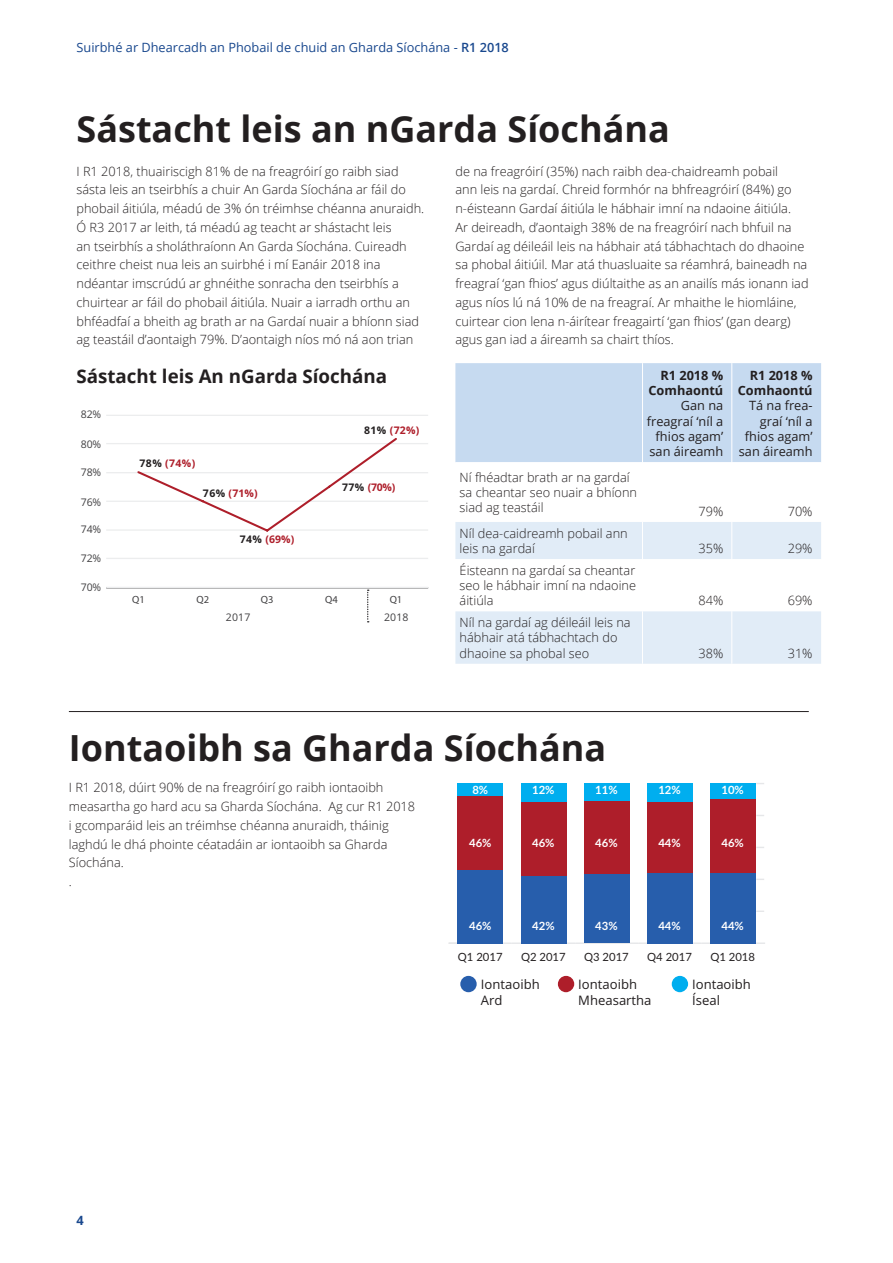
<style>
.page{position:relative;width:893px;height:1263px;background:#fff}
.page>*{position:absolute;margin:0;border:0;box-sizing:border-box;transform-origin:0 0}
.t1{font:700 36px "Open Sans";color:#231f20}
.t2{font:700 18.75px "Open Sans";color:#231f20}
.t3{font:13.05px/15.8px "Open Sans";color:#231f20}
.t4{font:300 12.75px/18.8px "Open Sans";color:#231f20}
.t5{font:12.75px/15.3px "Open Sans";color:#231f20;text-align:right}
.t6{font:12.75px "Open Sans";color:#19488e}
.t7{font:700 12.75px/15.3px "Open Sans";color:#231f20;text-align:right}
.t8{font:700 12.75px "Open Sans";color:#19488e}
.t9{font:700 11.25px "Lato";color:#fff}
.t10{font:11.25px "Lato";color:#231f20}
.t11{font:700 10.5px "Open Sans";letter-spacing:.035em;color:#ae1e2a}
.t12{font:10.5px "Open Sans";letter-spacing:-.02em;color:#414042}
.t13{font:10.5px "Myriad Pro";color:#414042}
.s1{font-weight:600}
.s2{color:#231f20}
</style>
<div class="page">
<div style="left:455px;top:363px;width:366px;height:99px;background:#c6daf0"></div>
<svg style="left:455px;top:522px;width:366px;height:142px;fill:#e1ecf7"></svg>
<hr style="left:642px;top:363px;width:1px;height:99px;background:#fff">
<hr style="left:731px;top:363px;width:1px;height:99px;background:#fff">
<hr style="left:642px;top:522px;width:1px;height:37px;background:#fff">
<hr style="left:731px;top:522px;width:1px;height:37px;background:#fff">
<hr style="left:642px;top:559px;width:1px;height:52px;background:#fff">
<hr style="left:731px;top:559px;width:1px;height:52px;background:#fff">
<hr style="left:642px;top:611px;width:1px;height:53px;background:#fff">
<hr style="left:731px;top:611px;width:1px;height:53px;background:#fff">
<hr style="left:69px;top:711px;width:740px;height:1px;background:#231f20">
<hr style="left:106px;top:587px;width:322px;height:1px;background:#ecedee">
<hr style="left:106px;top:529px;width:322px;height:2px;background:#ecedee">
<hr style="left:106px;top:443px;width:322px;height:1px;background:#ecedee">
<hr style="left:106px;top:558px;width:322px;height:1px;background:#ecedee">
<hr style="left:106px;top:501px;width:322px;height:1px;background:#ecedee">
<hr style="left:106px;top:472px;width:322px;height:1px;background:#ecedee">
<hr style="left:106px;top:415px;width:322px;height:1px;background:#ecedee">
<svg style="left:137px;top:438px;width:260px;height:94px"></svg>
<svg style="left:367px;top:589px;width:2px;height:33px"></svg>
<hr style="left:449px;top:942px;width:316px;height:2px;background:#e6e7e9">
<svg style="left:756px;top:910px;width:8px;height:2px"></svg>
<div style="left:457px;top:783px;width:46px;height:13px;background:#00aeef"></div>
<div style="left:521px;top:783px;width:45px;height:20px;background:#00aeef"></div>
<div style="left:584px;top:783px;width:46px;height:18px;background:#00aeef"></div>
<div style="left:647px;top:783px;width:46px;height:20px;background:#00aeef"></div>
<div style="left:711px;top:783px;width:45px;height:17px;background:#00aeef"></div>
<div style="left:457px;top:796px;width:46px;height:74px;background:#ae1e2a"></div>
<div style="left:521px;top:803px;width:45px;height:73px;background:#ae1e2a"></div>
<div style="left:584px;top:801px;width:46px;height:73px;background:#ae1e2a"></div>
<div style="left:647px;top:803px;width:46px;height:70px;background:#ae1e2a"></div>
<div style="left:711px;top:800px;width:45px;height:73px;background:#ae1e2a"></div>
<div style="left:457px;top:870px;width:46px;height:73px;background:#275eac"></div>
<div style="left:521px;top:876px;width:45px;height:67px;background:#275eac"></div>
<div style="left:584px;top:874px;width:46px;height:69px;background:#275eac"></div>
<div style="left:647px;top:873px;width:46px;height:70px;background:#275eac"></div>
<div style="left:711px;top:873px;width:45px;height:70px;background:#275eac"></div>
<div style="left:460px;top:976px;width:17px;height:16px;background:#275eac;border-radius:50%"></div>
<div style="left:558px;top:976px;width:16px;height:16px;background:#ae1e2a;border-radius:50%"></div>
<div style="left:672px;top:976px;width:16px;height:16px;background:#00aeef;border-radius:50%"></div>
<p class="t6" style="left:77px;top:39px;width:434px">Suirbhé ar Dhearcadh an Phobail de chuid an Gharda Síochána - <span class="s1">R1 2018</span></p>
<h1 class="t1" style="left:77px;top:104px;width:595px">Sástacht leis an nGarda Síochána</h1>
<p class="t4" style="left:77px;top:161px;width:349px">I R1 2018, thuairiscigh 81% de na freagróirí go raibh siad sásta leis an tseirbhís a chuir An Garda Síochána ar fáil do phobail áitiúla, méadú de 3% ón tréimhse chéanna anuraidh.<br>Ó R3 2017 ar leith, tá méadú ag teacht ar shástacht leis<br>an tseirbhís a sholáthraíonn An Garda Síochána. Cuireadh ceithre cheist nua leis an suirbhé i mí Eanáir 2018 ina ndéantar imscrúdú ar ghnéithe sonracha den tseirbhís a chuirtear ar fáil do phobail áitiúla. Nuair a iarradh orthu an bhféadfaí a bheith ag brath ar na Gardaí nuair a bhíonn siad ag teastáil d’aontaigh 79%. D’aontaigh níos mó ná aon trian</p>
<p class="t4" style="left:455px;top:161px;width:355px">de na freagróirí (35%) nach raibh dea-chaidreamh pobail<br>ann leis na gardaí. Chreid formhór na bhfreagróirí (84%) go n-éisteann Gardaí áitiúla le hábhair imní na ndaoine áitiúla.<br>Ar deireadh, d’aontaigh 38% de na freagróirí nach bhfuil na Gardaí ag déileáil leis na hábhair atá tábhachtach do dhaoine sa phobal áitiúil. Mar atá thuasluaite sa réamhrá, baineadh na freagraí ‘gan fhios’ agus diúltaithe as an anailís más ionann iad agus níos lú ná 10% de na freagraí. Ar mhaithe le hiomláine, cuirtear cion lena n-áirítear freagairtí ‘gan fhios’ (gan dearg) agus gan iad a áireamh sa chairt thíos.</p>
<p class="t7" style="left:648px;top:367px;width:76px">R1 2018 %<br>Comhaontú</p>
<p class="t5" style="left:647px;top:398px;width:78px">Gan na freagraí ‘níl a fhios agam’ san áireamh</p>
<h2 class="t2" style="left:77px;top:363px;width:312px">Sástacht leis An nGarda Síochána</h2>
<p class="t7" style="left:738px;top:367px;width:76px">R1 2018 %<br>Comhaontú</p>
<p class="t5" style="left:739px;top:398px;width:75px">Tá na frea&shy;graí ‘níl a fhios agam’ san áireamh</p>
<p class="t12" style="left:81px;top:407px;width:22px">82%</p>
<p class="t11" style="left:364px;top:423px;width:57px"><span class="s2">81%</span> (72%)</p>
<p class="t12" style="left:81px;top:437px;width:22px">80%</p>
<p class="t12" style="left:81px;top:465px;width:22px">78%</p>
<p class="t12" style="left:81px;top:495px;width:22px">76%</p>
<p class="t12" style="left:81px;top:522px;width:22px">74%</p>
<p class="t12" style="left:81px;top:551px;width:22px">72%</p>
<p class="t12" style="left:81px;top:580px;width:22px">70%</p>
<p class="t11" style="left:140px;top:456px;width:57px"><span class="s2">78%</span> (74%)</p>
<p class="t11" style="left:203px;top:486px;width:56px"><span class="s2">76%</span> (71%)</p>
<p class="t11" style="left:240px;top:531px;width:56px"><span class="s2">74%</span> (69%)</p>
<p class="t11" style="left:342px;top:479px;width:55px"><span class="s2">77%</span> (70%)</p>
<p class="t13" style="left:132px;top:593px;width:14px">Q1</p>
<p class="t13" style="left:197px;top:593px;width:14px">Q2</p>
<p class="t13" style="left:261px;top:593px;width:14px">Q3</p>
<p class="t13" style="left:325px;top:593px;width:14px">Q4</p>
<p class="t13" style="left:390px;top:593px;width:14px">Q1</p>
<p class="t12" style="left:226px;top:609px;width:26px">2017</p>
<p class="t12" style="left:384px;top:609px;width:26px">2018</p>
<p class="t4" style="left:460px;top:469px;width:179px;line-height:15.3px">Ní fhéadtar brath ar na gardaí sa cheantar seo nuair a bhíonn siad ag teastáil</p>
<p class="t4" style="left:460px;top:525px;width:170px;line-height:15.3px">Níl dea-caidreamh pobail ann leis na gardaí</p>
<p class="t4" style="left:460px;top:562px;width:178px;line-height:15.3px;text-align:justify">Éisteann na gardaí sa cheantar seo le hábhair imní na ndaoine áitiúla</p>
<p class="t4" style="left:460px;top:614px;width:173px;line-height:15.3px">Níl na gardaí ag déileáil leis na hábhair atá tábhachtach do dhaoine sa phobal seo</p>
<h1 class="t1" style="left:69px;top:723px;width:539px">Iontaoibh sa Gharda Síochána</h1>
<p class="t4" style="left:698px;top:502px;width:26px">79%</p>
<p class="t4" style="left:788px;top:502px;width:26px">70%</p>
<p class="t4" style="left:698px;top:539px;width:26px">35%</p>
<p class="t4" style="left:788px;top:539px;width:26px">29%</p>
<p class="t4" style="left:698px;top:591px;width:26px">84%</p>
<p class="t4" style="left:788px;top:591px;width:26px">69%</p>
<p class="t4" style="left:698px;top:643px;width:26px">38%</p>
<p class="t4" style="left:788px;top:643px;width:26px">31%</p>
<p class="t4" style="left:69px;top:778px;width:348px">I R1 2018, dúirt 90% de na freagróirí go raibh iontaoibh measartha go hard acu sa Gharda Síochána. Ag cur R1 2018 i gcomparáid leis an tréimhse chéanna anuraidh, tháinig laghdú le dhá phointe céatadáin ar iontaoibh sa Gharda Síochána.<br>.</p>
<p class="t9" style="left:472px;top:782px;width:17px">8%</p>
<p class="t9" style="left:532px;top:782px;width:24px">12%</p>
<p class="t9" style="left:595px;top:782px;width:24px">11%</p>
<p class="t9" style="left:658px;top:782px;width:24px">12%</p>
<p class="t9" style="left:721px;top:782px;width:24px">10%</p>
<p class="t9" style="left:469px;top:835px;width:24px">46%</p>
<p class="t9" style="left:532px;top:835px;width:24px">46%</p>
<p class="t9" style="left:595px;top:835px;width:24px">46%</p>
<p class="t9" style="left:658px;top:835px;width:24px">44%</p>
<p class="t9" style="left:721px;top:835px;width:24px">46%</p>
<p class="t9" style="left:469px;top:917px;width:24px">46%</p>
<p class="t9" style="left:532px;top:917px;width:24px">42%</p>
<p class="t9" style="left:595px;top:917px;width:24px">43%</p>
<p class="t9" style="left:658px;top:917px;width:24px">44%</p>
<p class="t9" style="left:721px;top:917px;width:24px">44%</p>
<p class="t10" style="left:458px;top:949px;width:46px">Q1 2017</p>
<p class="t10" style="left:521px;top:949px;width:46px">Q2 2017</p>
<p class="t10" style="left:584px;top:949px;width:46px">Q3 2017</p>
<p class="t10" style="left:647px;top:949px;width:46px">Q4 2017</p>
<p class="t10" style="left:710px;top:949px;width:46px">Q1 2018</p>
<p class="t3" style="left:481px;top:976px;width:60px">Iontaoibh<br>Ard</p>
<p class="t3" style="left:578px;top:976px;width:75px">Iontaoibh<br>Mheasartha</p>
<p class="t3" style="left:692px;top:976px;width:60px">Iontaoibh<br>Íseal</p>
<p class="t8" style="left:77px;top:1211px;width:9px">4</p>
</div>
